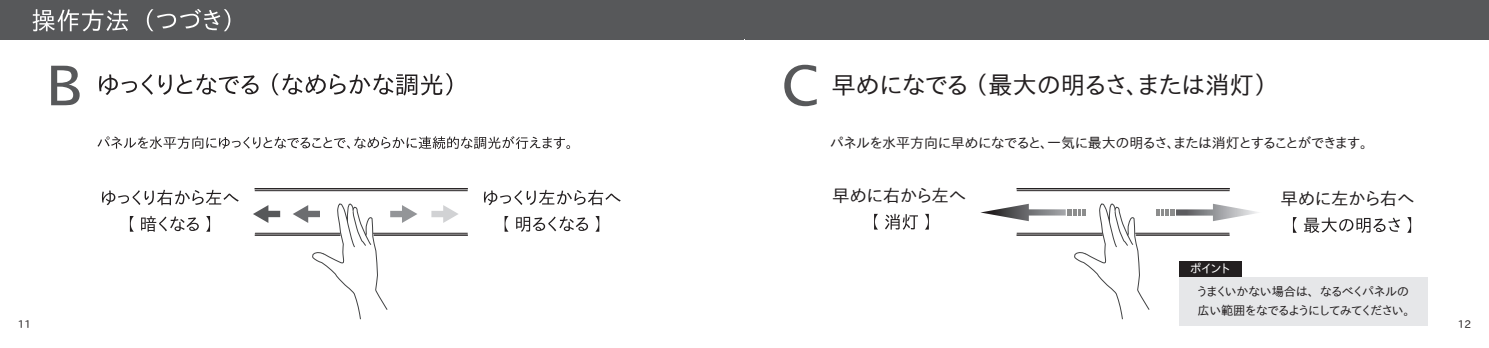
<style>
.page{position:relative;width:1489px;height:348px;background:#fff}
.page>*{position:absolute;margin:0;border:0;box-sizing:border-box;transform-origin:0 0}
.t1{font:24.5px "IPAP Gothic";color:#231f20}
.t2{font:17.5px "IPAP Gothic";color:#231f20}
.t3{font:14px "IPAP Gothic";color:#231f20}
.t4{font:12.25px/19.2px "IPAP Gothic";color:#231f20}
.t5{font:12.25px "IPAP Gothic";color:#fff}
.t6{font:10.5px "IPAP Gothic";color:#231f20}
</style>
<div class="page">
<div style="left:0;top:0;width:745px;height:39px;background:#57585a"></div>
<div style="left:743px;top:0;width:745px;height:39px;background:#57585a"></div>
<svg style="left:97px;top:136px;width:473px;height:13px"></svg>
<svg style="left:99px;top:74px;width:54px;height:21px"></svg>
<svg style="left:159px;top:74px;width:99px;height:21px"></svg>
<svg style="left:272px;top:73px;width:180px;height:22px"></svg>
<hr style="left:255px;top:188px;width:212px;height:1px;background:#242021">
<hr style="left:255px;top:234px;width:85px;height:1px;background:#242021">
<hr style="left:374px;top:234px;width:93px;height:1px;background:#242021">
<hr style="left:373px;top:232px;width:94px;height:1px;background:#242021">
<hr style="left:255px;top:232px;width:85px;height:1px;background:#242021">
<hr style="left:255px;top:190px;width:212px;height:1px;background:#242021">
<svg style="left:431px;top:205px;width:27px;height:17px"></svg>
<svg style="left:293px;top:203px;width:124px;height:116px"></svg>
<svg style="left:253px;top:205px;width:27px;height:17px"></svg>
<svg style="left:484px;top:189px;width:136px;height:16px"></svg>
<svg style="left:504px;top:216px;width:4px;height:15px"></svg>
<svg style="left:516px;top:216px;width:72px;height:15px"></svg>
<svg style="left:595px;top:216px;width:4px;height:15px"></svg>
<svg style="left:102px;top:189px;width:137px;height:16px"></svg>
<svg style="left:130px;top:216px;width:4px;height:15px"></svg>
<svg style="left:141px;top:216px;width:58px;height:15px"></svg>
<svg style="left:206px;top:216px;width:4px;height:15px"></svg>
<svg style="left:33px;top:9px;width:95px;height:22px"></svg>
<svg style="left:147px;top:9px;width:83px;height:22px"></svg>
<svg style="left:51px;top:66px;width:29px;height:39px"></svg>
<svg style="left:1293px;top:217px;width:3px;height:15px"></svg>
<svg style="left:1303px;top:217px;width:96px;height:16px"></svg>
<svg style="left:1407px;top:217px;width:3px;height:15px"></svg>
<svg style="left:874px;top:213px;width:4px;height:16px"></svg>
<svg style="left:885px;top:213px;width:33px;height:16px"></svg>
<svg style="left:925px;top:213px;width:3px;height:16px"></svg>
<hr style="left:1017px;top:188px;width:212px;height:1px;background:#242021">
<hr style="left:1136px;top:234px;width:93px;height:1px;background:#242021">
<hr style="left:1135px;top:232px;width:94px;height:1px;background:#242021">
<hr style="left:1017px;top:190px;width:212px;height:1px;background:#242021">
<svg style="left:1156px;top:203px;width:103px;height:18px"></svg>
<svg style="left:980px;top:203px;width:169px;height:116px"></svg>
<svg style="left:784px;top:65px;width:32px;height:41px"></svg>
<div style="left:1178px;top:260px;width:63px;height:17px;background:#231f20"></div>
<div style="left:1178px;top:277px;width:249px;height:48px;background:#e6e7e9"></div>
<h1 class="t1" style="left:831px;top:71px;width:437px">早めになでる （最大の明るさ、または消灯）</h1>
<p class="t3" style="left:830px;top:134px;width:538px">パネルを水平方向に早めになでると、一気に最大の明るさ、または消灯とすることができます。</p>
<p class="t2" style="left:832px;top:186px;width:135px">早めに右から左へ</p>
<p class="t2" style="left:1280px;top:189px;width:135px">早めに左から右へ</p>
<p class="t5" style="left:1190px;top:261px;width:41px">ポイント</p>
<p class="t4" style="left:1197px;top:282px;width:214px">うまくいかない場合は、なるべくパネルの広い範囲をなでるようにしてみてください。</p>
<p class="t6" style="left:18px;top:317px;width:15px">11</p>
<p class="t6" style="left:1457px;top:317px;width:15px">12</p>
</div>
